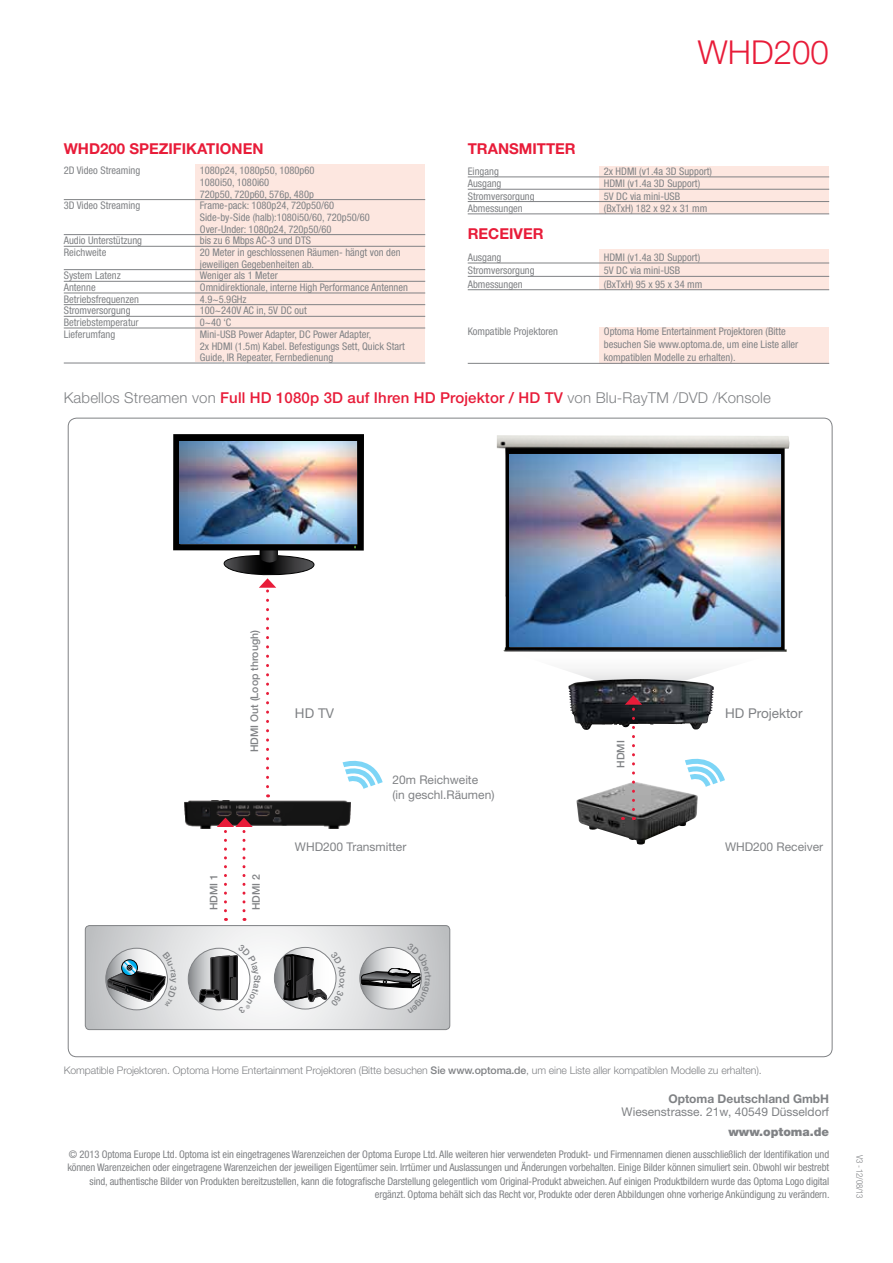
<style>
.page{position:relative;width:893px;height:1263px;background:#fff}
.page>*{position:absolute;margin:0;border:0;box-sizing:border-box;transform-origin:0 0}
.t1{font:300 33px "Helvetica Neue";color:#e81c39}
.t2{font:300 15px "Helvetica Neue";letter-spacing:.01em;color:#808285}
.t3{font:700 15px "Helvetica Neue";color:#e81c39}
.t4{font:13.5px "Helvetica Neue";color:#808285}
.t5{font:12px/15px "Helvetica Neue";color:#808285}
.t6{font:700 12px "Helvetica Neue";color:#808285}
.t7{font:900 12px "Helvetica Neue";color:#808285}
.t8{font:condensed 10.5px/11.7px "Helvetica Neue";color:#808285}
.t9{font:300 10.5px "Helvetica Neue";letter-spacing:-.01em;color:#808285}
.t10{font:500 10.5px "Helvetica Neue";color:#808285}
.t11{font:300 condensed 9px "Helvetica Neue";letter-spacing:-.03em;color:#808285}
.s1{font-weight:500;color:#e81c39}
.s2{font-weight:500}
</style>
<div class="page">
<div style="left:600px;top:327px;width:229px;height:37px;background:#fde7e0"></div>
<svg style="left:342px;top:760px;width:41px;height:29px"></svg>
<img style="left:185px;top:800px;width:165px;height:29px">
<img style="left:577px;top:809px;width:120px;height:36px">
<img style="left:497px;top:435px;width:293px;height:217px">
<img style="left:510px;top:455px;width:271px;height:191px">
<div style="left:600px;top:249px;width:229px;height:41px;background:#fde7e0"></div>
<div style="left:196px;top:164px;width:229px;height:197px;background:#fde7e0"></div>
<hr style="left:64px;top:199px;width:361px;height:1px;background:#808285">
<hr style="left:64px;top:234px;width:361px;height:1px;background:#808285">
<hr style="left:64px;top:246px;width:361px;height:1px;background:#808285">
<hr style="left:64px;top:269px;width:361px;height:1px;background:#808285">
<hr style="left:64px;top:281px;width:361px;height:1px;background:#808285">
<hr style="left:64px;top:293px;width:361px;height:1px;background:#808285">
<hr style="left:64px;top:304px;width:361px;height:1px;background:#808285">
<hr style="left:64px;top:316px;width:361px;height:1px;background:#808285">
<hr style="left:64px;top:328px;width:361px;height:1px;background:#808285">
<hr style="left:64px;top:363px;width:361px;height:1px;background:#808285">
<div style="left:600px;top:166px;width:229px;height:47px;background:#fde7e0"></div>
<hr style="left:468px;top:177px;width:361px;height:1px;background:#808285">
<hr style="left:468px;top:189px;width:361px;height:1px;background:#808285">
<hr style="left:468px;top:201px;width:361px;height:1px;background:#808285">
<hr style="left:468px;top:214px;width:361px;height:1px;background:#808285">
<hr style="left:468px;top:263px;width:361px;height:1px;background:#808285">
<hr style="left:468px;top:276px;width:361px;height:1px;background:#808285">
<hr style="left:468px;top:289px;width:361px;height:1px;background:#808285">
<svg style="left:622px;top:817px;width:12px;height:3px"></svg>
<svg style="left:506px;top:651px;width:279px;height:158px"></svg>
<svg style="left:216px;top:550px;width:101px;height:237px"></svg>
<svg style="left:173px;top:434px;width:191px;height:116px;background:#171b1f"></svg>
<img style="left:180px;top:442px;width:176px;height:101px">
<svg style="left:217px;top:818px;width:36px;height:93px"></svg>
<hr style="left:468px;top:363px;width:361px;height:1px;background:#808285">
<svg style="left:85px;top:918px;width:365px;height:111px"></svg>
<h2 class="t3" style="left:64px;top:140px;width:201px">WHD200 SPEZIFIKATIONEN</h2>
<p class="t8" style="left:64px;top:165px;width:78px">2D Video Streaming</p>
<p class="t8" style="left:200px;top:165px;width:116px">1080p24, 1080p50, 1080p60<br>1080i50, 1080i60<br>720p50, 720p60, 576p, 480p</p>
<p class="t8" style="left:64px;top:200px;width:78px">3D Video Streaming</p>
<p class="t8" style="left:200px;top:200px;width:172px">Frame-pack: 1080p24, 720p50/60<br>Side-by-Side (halb):1080i50/60, 720p50/60<br>Over-Under: 1080p24, 720p50/60</p>
<p class="t8" style="left:64px;top:235px;width:80px">Audio Unterstützung</p>
<p class="t8" style="left:200px;top:235px;width:113px">bis zu 6 Mbps AC-3 und DTS</p>
<p class="t8" style="left:64px;top:246px;width:44px">Reichweite</p>
<p class="t8" style="left:200px;top:246px;width:202px">20 Meter in geschlossenen Räumen- hängt von den jeweiligen Gegebenheiten ab.</p>
<p class="t8" style="left:64px;top:270px;width:59px">System Latenz</p>
<p class="t8" style="left:200px;top:270px;width:79px">Weniger als 1 Meter</p>
<p class="t8" style="left:64px;top:281px;width:33px">Antenne</p>
<p class="t8" style="left:200px;top:281px;width:210px">Omnidirektionale, interne High Performance Antennen</p>
<p class="t8" style="left:64px;top:293px;width:77px">Betriebsfrequenzen</p>
<p class="t8" style="left:200px;top:293px;width:48px">4.9~5.9GHz</p>
<p class="t8" style="left:64px;top:305px;width:68px">Stromversorgung</p>
<p class="t8" style="left:200px;top:305px;width:108px">100~240V AC in, 5V DC out</p>
<p class="t8" style="left:64px;top:317px;width:76px">Betriebstemperatur</p>
<p class="t8" style="left:200px;top:317px;width:33px">0~40 ‘C</p>
<p class="t8" style="left:64px;top:328px;width:53px">Lieferumfang</p>
<p class="t8" style="left:200px;top:328px;width:207px">Mini-USB Power Adapter, DC Power Adapter,<br>2x HDMI (1.5m) Kabel. Befestigungs Sett, Quick Start<br>Guide, IR Repeater, Fernbedienung</p>
<h1 class="t1" style="left:698px;top:32px;width:132px">WHD200</h1>
<h2 class="t3" style="left:468px;top:140px;width:110px">TRANSMITTER</h2>
<p class="t8" style="left:468px;top:165px;width:33px">Eingang</p>
<p class="t8" style="left:604px;top:165px;width:110px">2x HDMI (v1.4a 3D Support)</p>
<p class="t8" style="left:468px;top:178px;width:35px">Ausgang</p>
<p class="t8" style="left:604px;top:178px;width:98px">HDMI (v1.4a 3D Support)</p>
<p class="t8" style="left:468px;top:190px;width:68px">Stromversorgung</p>
<p class="t8" style="left:604px;top:190px;width:78px">5V DC via mini-USB</p>
<p class="t8" style="left:468px;top:202px;width:57px">Abmessungen</p>
<p class="t8" style="left:604px;top:202px;width:105px">(BxTxH) 182 x 92 x 31 mm</p>
<h2 class="t3" style="left:468px;top:225px;width:77px">RECEIVER</h2>
<p class="t8" style="left:468px;top:251px;width:35px">Ausgang</p>
<p class="t8" style="left:604px;top:251px;width:98px">HDMI (v1.4a 3D Support)</p>
<p class="t8" style="left:468px;top:265px;width:68px">Stromversorgung</p>
<p class="t8" style="left:604px;top:265px;width:78px">5V DC via mini-USB</p>
<p class="t8" style="left:468px;top:278px;width:57px">Abmessungen</p>
<p class="t8" style="left:604px;top:278px;width:100px">(BxTxH) 95 x 95 x 34 mm</p>
<p class="t8" style="left:468px;top:325px;width:92px">Kompatible Projektoren</p>
<p class="t8" style="left:604px;top:324px;width:196px;line-height:13.2px">Optoma Home Entertainment Projektoren (Bitte besuchen Sie www.optoma.de, um eine Liste aller kompatiblen Modelle zu erhalten).</p>
<h2 class="t2" style="left:64px;top:388px;width:709px">Kabellos Streamen von <span class="s1">Full HD 1080p 3D auf Ihren HD Projektor / HD TV</span> von Blu-RayTM /DVD /Konsole</h2>
<p class="t10" style="left:248px;top:752px;width:124px;rotate:-90deg">HDMI Out (Loop through)</p>
<p class="t10" style="left:208px;top:910px;width:38px;rotate:-90deg">HDMI 1</p>
<p class="t10" style="left:250px;top:910px;width:38px;rotate:-90deg">HDMI 2</p>
<p class="t4" style="left:295px;top:705px;width:41px">HD TV</p>
<p class="t4" style="left:725px;top:705px;width:79px">HD Projektor</p>
<p class="t5" style="left:392px;top:772px;width:104px">20m Reichweite<br>(in geschl.Räumen)</p>
<p class="t10" style="left:614px;top:768px;width:29px;rotate:-90deg">HDMI</p>
<p class="t5" style="left:295px;top:839px;width:113px">WHD200 Transmitter</p>
<p class="t5" style="left:725px;top:839px;width:100px">WHD200 Receiver</p>
<p class="t9" style="left:64px;top:1064px;width:699px">Kompatible Projektoren. Optoma Home Entertainment Projektoren (Bitte besuchen <span class="s2">Sie www.optoma.de</span>, um eine Liste aller kompatiblen Modelle zu erhalten).</p>
<p class="t6" style="left:668px;top:1091px;width:162px">OPTOMA DEUTSCHLAND GMBH</p>
<p class="t5" style="left:622px;top:1104px;width:209px">Wiesenstrasse. 21w, 40549 Düsseldorf</p>
<p class="t7" style="left:728px;top:1124px;width:102px">www.optoma.de</p>
<p class="t8" style="left:67px;top:1147px;width:764px;line-height:13.5px;text-align:right">© 2013 Optoma Europe Ltd. Optoma ist ein eingetragenes Warenzeichen der Optoma Europe Ltd. Alle weiteren hier verwendeten Produkt- und Firmennamen dienen ausschließlich der Identifikation und können Warenzeichen oder eingetragene Warenzeichen der jeweiligen Eigentümer sein. Irrtümer und Auslassungen und Änderungen vorbehalten. Einige Bilder können simuliert sein. Obwohl wir bestrebt sind, authentische Bilder von Produkten bereitzustellen, kann die fotografische Darstellung gelegentlich vom Original-Produkt abweichen. Auf einigen Produktbildern wurde das Optoma Logo digital ergänzt. Optoma behält sich das Recht vor, Produkte oder deren Abbildungen ohne vorherige Ankündigung zu verändern.</p>
<p class="t11" style="left:865px;top:1155px;width:44px;rotate:90deg">V3 - 12/08/13</p>
</div>
